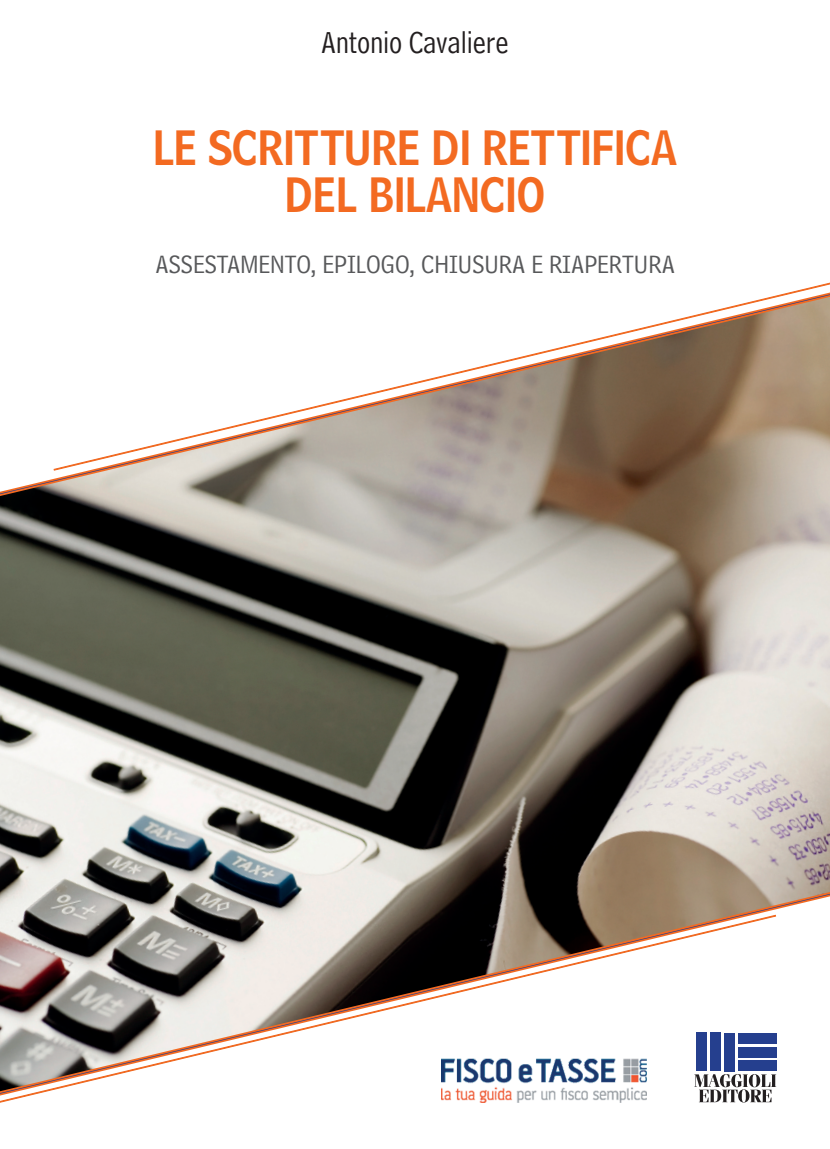
<style>
.page{position:relative;width:830px;height:1149px;background:#fff}
.page>*{position:absolute;margin:0;border:0;box-sizing:border-box;transform-origin:0 0}
.t1{font:46.65px/46.7px "Bell Centennial Std Name Num";letter-spacing:-.02em;color:#f36a21;text-align:center;scale:.93 1}
.t2{font:31.95px "Bell Centennial Std Address";letter-spacing:-.005em;color:#231f20;scale:.93 1}
.t3{font:26.4px "Bell Centennial Std Address";color:#57585a}
</style>
<div class="page">
<img style="left:0;top:506px;width:829px;height:375px">
<svg style="left:0;top:471px;width:829px;height:35px;background:#a29588"></svg>
<svg style="left:53px;top:282px;width:776px;height:189px"></svg>
<svg style="left:0;top:881px;width:829px;height:206px"></svg>
<svg style="left:0;top:914px;width:776px;height:189px"></svg>
<div style="left:737px;top:1060px;width:38px;height:10px;background:#253f8e"></div>
<div style="left:737px;top:1046px;width:38px;height:11px;background:#253f8e"></div>
<div style="left:737px;top:1032px;width:38px;height:11px;background:#253f8e"></div>
<div style="left:723px;top:1032px;width:11px;height:38px;background:#253f8e"></div>
<div style="left:709px;top:1032px;width:11px;height:38px;background:#253f8e"></div>
<div style="left:695px;top:1032px;width:11px;height:38px;background:#253f8e"></div>
<svg style="left:694px;top:1073px;width:81px;height:29px"></svg>
<img style="left:441px;top:1058px;width:204px;height:44px">
<p class="t2" style="left:321px;top:24px;width:203px">Antonio Cavaliere</p>
<h1 class="t1" style="left:153px;top:124px;width:565px">LE SCRITTURE DI RETTIFICA<br>DEL BILANCIO</h1>
<p class="t3" style="left:155px;top:249px;width:520px">ASSESTAMENTO, EPILOGO, CHIUSURA E RIAPERTURA</p>
</div>
